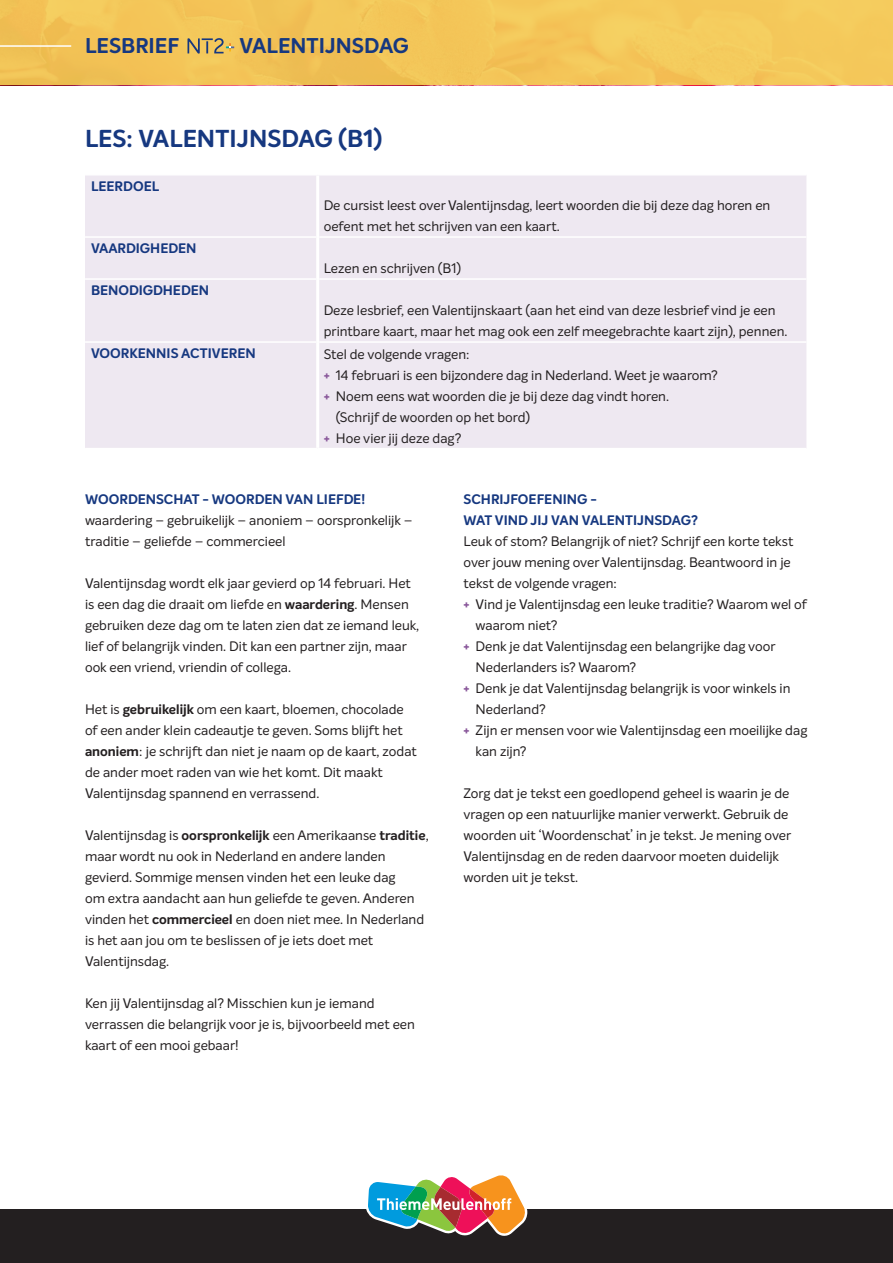
<style>
.page{position:relative;width:893px;height:1263px;background:#fff}
.page>*{position:absolute;margin:0;border:0;box-sizing:border-box;transform-origin:0 0}
.t1{font:700 24px "Intelo";color:#163880}
.t2{font:700 20.85px "Intelo";color:#163880}
.t3{font:13.5px/21px "Intelo";color:#231f20}
.t4{font:700 13.5px/21px "Intelo";color:#163880}
.s1{font-weight:700;color:#89579a}
.s2{font-weight:700}
</style>
<div class="page">
<div style="left:0;top:0;width:893px;height:85px;background:#f4c659"></div>
<svg style="left:187px;top:38px;width:47px;height:16px"></svg>
<hr style="left:0;top:45px;width:71px;height:2px;background:#fff">
<div style="left:0;top:1210px;width:893px;height:53px;background:#231f20"></div>
<svg style="left:365px;top:1175px;width:162px;height:61px"></svg>
<div style="left:85px;top:176px;width:721px;height:272px;background:#eee8f1"></div>
<hr style="left:85px;top:236px;width:231px;height:2px;background:#fff">
<hr style="left:319px;top:236px;width:487px;height:2px;background:#fff">
<hr style="left:85px;top:278px;width:231px;height:2px;background:#fff">
<hr style="left:319px;top:278px;width:487px;height:2px;background:#fff">
<hr style="left:85px;top:341px;width:231px;height:2px;background:#fff">
<hr style="left:319px;top:341px;width:487px;height:2px;background:#fff">
<hr style="left:316px;top:176px;width:3px;height:61px;background:#fff">
<hr style="left:316px;top:237px;width:3px;height:42px;background:#fff">
<hr style="left:316px;top:279px;width:3px;height:63px;background:#fff">
<hr style="left:316px;top:342px;width:3px;height:106px;background:#fff">
<h2 class="t2" style="left:85px;top:33px;width:96px">LESBRIEF</h2>
<h2 class="t2" style="left:239px;top:33px;width:171px">VALENTIJNSDAG</h2>
<h1 class="t1" style="left:85px;top:123px;width:299px">LES: VALENTIJNSDAG (B1)</h1>
<p class="t4" style="left:91px;top:176px;width:70px">LEERDOEL</p>
<p class="t3" style="left:324px;top:195px;width:448px">De cursist leest over Valentijnsdag, leert woorden die bij deze dag horen en oefent met het schrijven van een kaart.</p>
<p class="t4" style="left:91px;top:238px;width:107px">VAARDIGHEDEN</p>
<p class="t3" style="left:324px;top:258px;width:139px">Lezen en schrijven (B1)</p>
<p class="t4" style="left:91px;top:280px;width:120px">BENODIGDHEDEN</p>
<p class="t3" style="left:324px;top:300px;width:465px">Deze lesbrief, een Valentijnskaart (aan het eind van deze lesbrief vind je een printbare kaart, maar het mag ook een zelf meegebrachte kaart zijn), pennen.</p>
<p class="t4" style="left:91px;top:343px;width:166px">VOORKENNIS ACTIVEREN</p>
<p class="t3" style="left:324px;top:343px;width:148px">Stel de volgende vragen:</p>
<p class="t3" style="left:324px;top:364px;width:396px"><span class="s1">+</span> 14 februari is een bijzondere dag in Nederland. Weet je waarom?</p>
<p class="t3" style="left:324px;top:385px;width:347px"><span class="s1">+</span> Noem eens wat woorden die je bij deze dag vindt horen.</p>
<p class="t3" style="left:336px;top:406px;width:196px">(Schrijf de woorden op het bord)</p>
<p class="t3" style="left:324px;top:427px;width:139px"><span class="s1">+</span> Hoe vier jij deze dag?</p>
<p class="t4" style="left:85px;top:489px;width:282px">WOORDENSCHAT - WOORDEN VAN LIEFDE!</p>
<p class="t3" style="left:85px;top:510px;width:329px">waardering – gebruikelijk – anoniem – oorspronkelijk – traditie – geliefde – commercieel</p>
<p class="t3" style="left:85px;top:573px;width:336px">Valentijnsdag wordt elk jaar gevierd op 14 februari. Het is een dag die draait om liefde en <span class="s2">waardering</span>. Mensen gebruiken deze dag om te laten zien dat ze iemand leuk, lief of belangrijk vinden. Dit kan een partner zijn, maar ook een vriend, vriendin of collega.</p>
<p class="t3" style="left:85px;top:699px;width:333px">Het is <span class="s2">gebruikelijk</span> om een kaart, bloemen, chocolade of een ander klein cadeautje te geven. Soms blijft het <span class="s2">anoniem</span>: je schrijft dan niet je naam op de kaart, zodat de ander moet raden van wie het komt. Dit maakt Valentijnsdag spannend en verrassend.</p>
<p class="t3" style="left:85px;top:825px;width:345px">Valentijnsdag is <span class="s2">oorspronkelijk</span> een Amerikaanse <span class="s2">traditie</span>, maar wordt nu ook in Nederland en andere landen gevierd. Sommige mensen vinden het een leuke dag<br>om extra aandacht aan hun geliefde te geven. Anderen vinden het <span class="s2">commercieel</span> en doen niet mee. In Nederland is het aan jou om te beslissen of je iets doet met Valentijnsdag.</p>
<p class="t3" style="left:85px;top:993px;width:331px">Ken jij Valentijnsdag al? Misschien kun je iemand verrassen die belangrijk voor je is, bijvoorbeeld met een kaart of een mooi gebaar!</p>
<p class="t4" style="left:463px;top:489px;width:236px">SCHRIJFOEFENING -<br>WAT VIND JIJ VAN VALENTIJNSDAG?</p>
<p class="t3" style="left:463px;top:531px;width:331px">Leuk of stom? Belangrijk of niet? Schrijf een korte tekst</p>
<p class="t3" style="left:463px;top:552px;width:329px">over jouw mening over Valentijnsdag. Beantwoord in je</p>
<p class="t3" style="left:463px;top:573px;width:155px">tekst de volgende vragen:</p>
<p class="t3" style="left:463px;top:594px;width:345px"><span class="s1">+</span> Vind je Valentijnsdag een leuke traditie? Waarom wel of</p>
<p class="t3" style="left:476px;top:615px;width:83px">waarom niet?</p>
<p class="t3" style="left:463px;top:636px;width:314px"><span class="s1">+</span> Denk je dat Valentijnsdag een belangrijke dag voor</p>
<p class="t3" style="left:476px;top:657px;width:162px">Nederlanders is? Waarom?</p>
<p class="t3" style="left:463px;top:678px;width:329px"><span class="s1">+</span> Denk je dat Valentijnsdag belangrijk is voor winkels in</p>
<p class="t3" style="left:476px;top:699px;width:72px">Nederland?</p>
<p class="t3" style="left:463px;top:720px;width:345px"><span class="s1">+</span> Zijn er mensen voor wie Valentijnsdag een moeilijke dag</p>
<p class="t3" style="left:476px;top:741px;width:52px">kan zijn?</p>
<p class="t3" style="left:463px;top:783px;width:329px">Zorg dat je tekst een goedlopend geheel is waarin je de vragen op een natuurlijke manier verwerkt. Gebruik de woorden uit ‘Woordenschat’ in je tekst. Je mening over Valentijnsdag en de reden daarvoor moeten duidelijk worden uit je tekst.</p>
</div>
